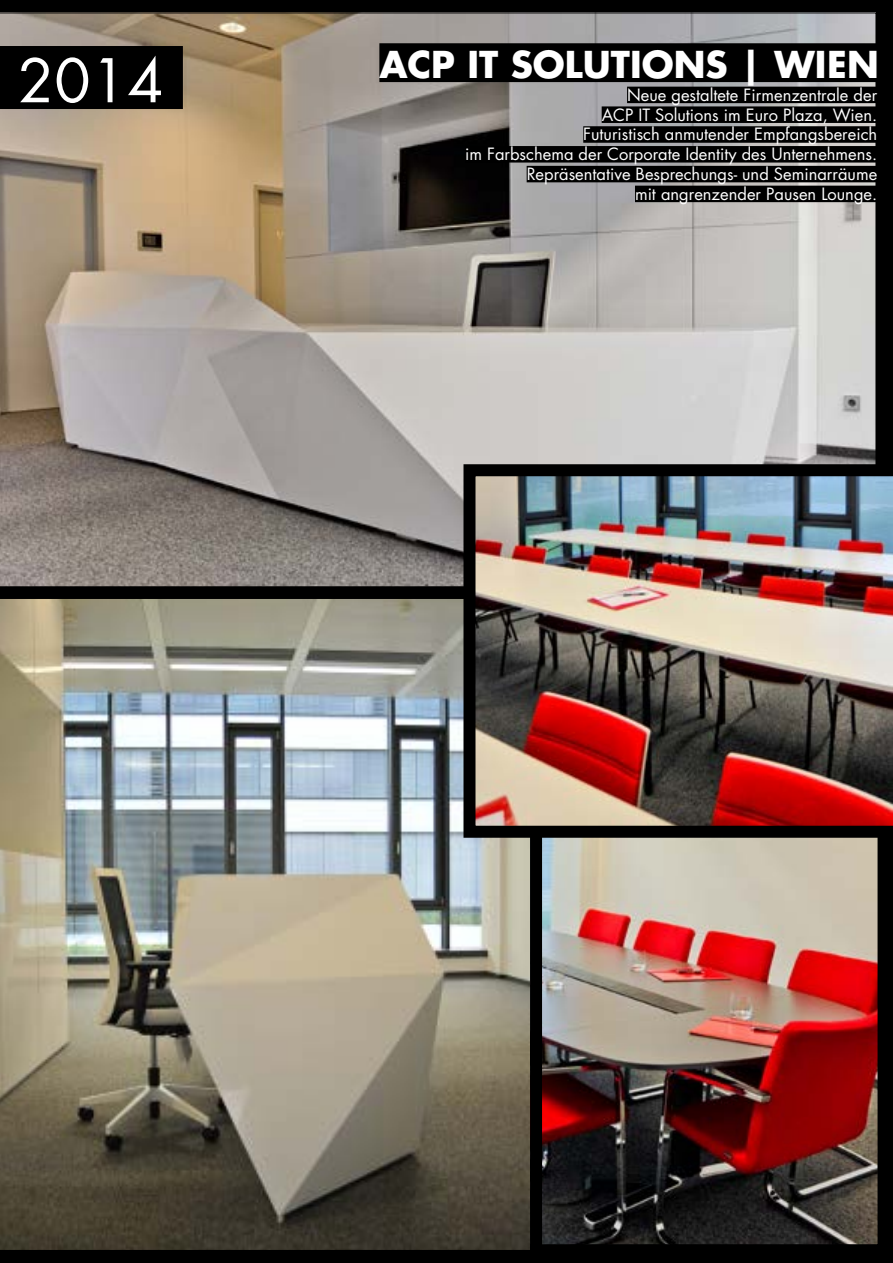
<style>
.page{position:relative;width:893px;height:1263px;background:#000}
.page>*{position:absolute;margin:0;border:0;box-sizing:border-box;transform-origin:0 0}
.t1{font:58.5px "Futura Std";color:#fff}
.t2{font:700 36px "Futura Std";color:#fff}
.t3{font:16.5px/19.8px "Futura Std";color:#fff;text-align:right}
</style>
<div class="page">
<svg style="left:0;top:13px;width:876px;height:574px;background:#a79f96"></svg>
<img style="left:542px;top:838px;width:334px;height:405px">
<div style="left:222px;top:825px;width:667px;height:431px;border:12px solid #000"></div>
<div style="left:0;top:46px;width:183px;height:63px;background:#000"></div>
<img style="left:0;top:587px;width:542px;height:675px">
<div style="left:379px;top:43px;width:514px;height:39px;background:#000"></div>
<div style="left:627px;top:87px;width:250px;height:16px;background:#000"></div>
<div style="left:602px;top:106px;width:275px;height:17px;background:#000"></div>
<div style="left:583px;top:126px;width:294px;height:17px;background:#000"></div>
<div style="left:465px;top:146px;width:412px;height:17px;background:#000"></div>
<div style="left:527px;top:166px;width:350px;height:16px;background:#000"></div>
<div style="left:635px;top:186px;width:242px;height:16px;background:#000"></div>
<img style="left:463px;top:464px;width:430px;height:374px">
<h1 class="t1" style="left:18px;top:43px;width:147px">2014</h1>
<h2 class="t2" style="left:379px;top:40px;width:501px">ACP IT SOLUTIONS | WIEN</h2>
<p class="t3" style="left:465px;top:85px;width:414px">Neue gestaltete Firmenzentrale der<br>ACP IT Solutions im Euro Plaza, Wien.<br>Futuristisch anmutender Empfangsbereich<br>im Farbschema der Corporate Identity des Unternehmens.<br>Repräsentative Besprechungs- und Seminarräume<br>mit angrenzender Pausen Lounge.</p>
</div>
